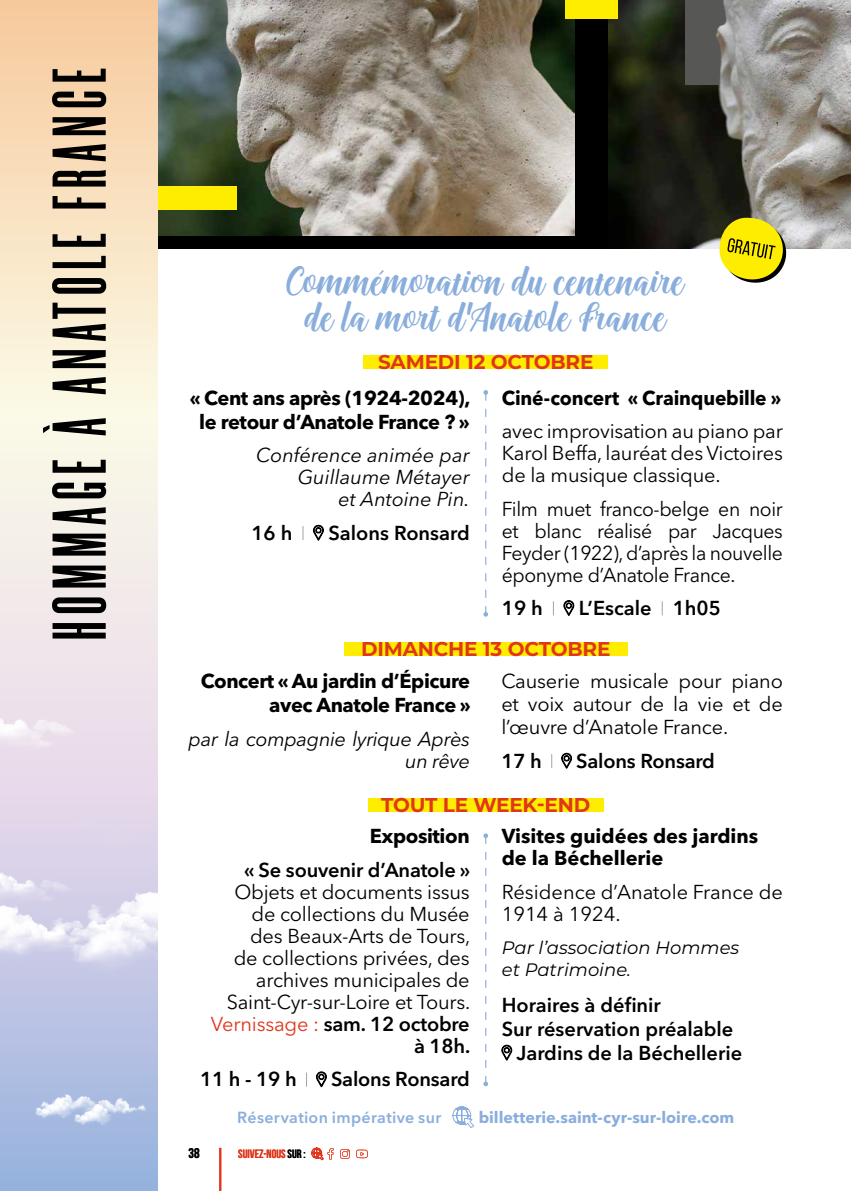
<style>
.page{position:relative;width:851px;height:1191px;background:#fff}
.page>*{position:absolute;margin:0;border:0;box-sizing:border-box;transform-origin:0 0}
.t1{font:700 76px "Morganite";letter-spacing:.1em;color:#000}
.t2{font:36px/36px "Onadio";color:#8aaedc;text-align:center}
.t3{font:20px/22px "Avenir Next LT Pro";letter-spacing:-.01em;color:#000;text-align:justify}
.t4{font:600 20px "Avenir Next LT Pro";color:#000}
.t5{font:700 20px/24px "Avenir Next LT Pro";letter-spacing:-.02em;color:#000;text-align:right}
.t6{font:italic 20px/22px "Avenir Next LT Pro";color:#000;text-align:right}
.t7{font:700 20px "Montserrat";letter-spacing:-.01em;color:#e0361b}
.t8{font:700 20px/22px "Avenir Next LT Pro";color:#000}
.t9{font:italic 20px/22px "Avenir Next LT Pro";letter-spacing:-.02em;color:#000;text-align:right}
.t10{font:700 20px "Avenir Next LT Pro";letter-spacing:-.02em;color:#000;scale:.96 1}
.t11{font:italic 18px/22px "Montserrat";color:#000}
.t12{font:700 16px "Avenir Next LT Pro";color:#8aaedc}
.t13{font:600 16px "Avenir Next LT Pro";letter-spacing:.02em;color:#8aaedc}
.t14{font:700 14px "Bebas Neue";color:#000}
.t15{font:700 12px "Bebas Neue";color:#e0361b}
.s1{color:#e0361b}
.s2{font-weight:600}
.s3{color:#000}
</style>
<div class="page">
<div style="left:137px;top:0;width:713px;height:249px;background:#000"></div>
<img style="left:608px;top:0;width:242px;height:249px">
<img style="left:157px;top:0;width:417px;height:235px">
<svg style="left:685px;top:0;width:165px;height:84px;background:#8b8986"></svg>
<div style="left:565px;top:0;width:53px;height:19px;background:#ffed00"></div>
<div style="left:153px;top:186px;width:83px;height:23px;background:#ffed00"></div>
<svg style="left:0;top:0;width:157px;height:641px;background:#f7e6cf"></svg>
<img style="left:0;top:641px;width:157px;height:550px">
<div style="left:344px;top:642px;width:283px;height:14px;background:#ffed00"></div>
<svg style="left:551px;top:754px;width:1px;height:14px"></svg>
<svg style="left:561px;top:753px;width:10px;height:15px"></svg>
<div style="left:363px;top:355px;width:245px;height:14px;background:#ffed00"></div>
<svg style="left:302px;top:526px;width:1px;height:14px"></svg>
<svg style="left:313px;top:525px;width:10px;height:15px"></svg>
<svg style="left:483px;top:390px;width:5px;height:226px"></svg>
<svg style="left:553px;top:601px;width:1px;height:14px"></svg>
<svg style="left:563px;top:600px;width:10px;height:15px"></svg>
<svg style="left:661px;top:601px;width:1px;height:14px"></svg>
<div style="left:368px;top:798px;width:235px;height:14px;background:#ffed00"></div>
<svg style="left:483px;top:833px;width:5px;height:253px"></svg>
<svg style="left:306px;top:1072px;width:1px;height:14px"></svg>
<svg style="left:316px;top:1071px;width:10px;height:15px"></svg>
<svg style="left:501px;top:1045px;width:10px;height:15px"></svg>
<svg style="left:452px;top:1106px;width:22px;height:21px"></svg>
<svg style="left:718px;top:217px;width:70px;height:66px;background:#d0c532"></svg>
<hr style="left:219px;top:1147px;width:2px;height:44px;background:#e0361b">
<svg style="left:311px;top:1147px;width:22px;height:12px"></svg>
<svg style="left:340px;top:1149px;width:10px;height:9px"></svg>
<svg style="left:356px;top:1149px;width:12px;height:9px"></svg>
<h1 class="t1" style="left:40px;top:640px;width:573px;rotate:-90deg">HOMMAGE À ANATOLE FRANCE</h1>
<h2 class="t2" style="left:287px;top:263px;width:399px">Commémoration du centenaire de la mort d'Anatole France</h2>
<p class="t7" style="left:378px;top:348px;width:217px">SAMEDI 12 OCTOBRE</p>
<p class="t10" style="left:501px;top:385px;width:292px">Ciné-concert « Crainquebille »</p>
<p class="t3" style="left:501px;top:420px;width:282px">avec improvisation au piano par Karol Beffa, lauréat des Victoires de la musique classique.</p>
<p class="t3" style="left:501px;top:497px;width:282px">Film muet franco-belge en noir et blanc réalisé par Jacques Feyder (1922), d’après la nouvelle éponyme d’Anatole France.</p>
<p class="t4" style="left:501px;top:596px;width:43px">19 h</p>
<p class="t4" style="left:578px;top:596px;width:144px">L’Escale 1h05</p>
<p class="t5" style="left:190px;top:386px;width:282px;text-align:center">« Cent ans après (1924-2024), le retour d’Anatole France ? »</p>
<p class="t6" style="left:256px;top:444px;width:215px">Conférence animée par<br>Guillaume Métayer<br>et Antoine Pin.</p>
<p class="t4" style="left:251px;top:520px;width:43px">16 h</p>
<p class="t4" style="left:328px;top:520px;width:143px">Salons Ronsard</p>
<p class="t7" style="left:361px;top:634px;width:251px">DIMANCHE 13 OCTOBRE</p>
<p class="t5" style="left:201px;top:669px;width:271px">Concert « Au jardin d’Épicure avec Anatole France »</p>
<p class="t9" style="left:189px;top:727px;width:283px">par la compagnie lyrique Après un rêve</p>
<p class="t3" style="left:501px;top:670px;width:283px;line-height:22.6px">Causerie musicale pour piano et voix autour de la vie et de l’œuvre d’Anatole France.</p>
<p class="t4" style="left:501px;top:748px;width:42px">17 h</p>
<p class="t4" style="left:576px;top:748px;width:140px">Salons Ronsard</p>
<p class="t7" style="left:381px;top:790px;width:210px">TOUT LE WEEK-END</p>
<p class="t5" style="left:370px;top:824px;width:101px">Exposition</p>
<p class="t4" style="left:244px;top:857px;width:227px">« Se souvenir d’Anatole »</p>
<p class="t3" style="left:211px;top:880px;width:261px;text-align:right">Objets et documents issus de collections du Musée<br>des Beaux-Arts de Tours,<br>de collections privées, des archives municipales de<br>Saint-Cyr-sur-Loire et Tours.<br><span class="s1">Vernissage :</span> <span class="s2">sam. 12 octobre à 18h.</span></p>
<p class="t4" style="left:200px;top:1067px;width:98px">11 h - 19 h</p>
<p class="t4" style="left:331px;top:1067px;width:140px">Salons Ronsard</p>
<p class="t8" style="left:501px;top:825px;width:258px">Visites guidées des jardins de la Béchellerie</p>
<p class="t3" style="left:501px;top:880px;width:282px">Résidence d’Anatole France de<br>1914 à 1924.</p>
<p class="t11" style="left:501px;top:936px;width:239px">Par l’association Hommes et Patrimoine.</p>
<p class="t4" style="left:501px;top:992px;width:160px">Horaires à définir</p>
<p class="t4" style="left:501px;top:1016px;width:233px">Sur réservation préalable</p>
<p class="t4" style="left:516px;top:1040px;width:227px">Jardins de la Béchellerie</p>
<p class="t13" style="left:237px;top:1107px;width:205px">Réservation impérative sur</p>
<p class="t12" style="left:478px;top:1107px;width:257px">billetterie.saint-cyr-sur-loire.com</p>
<p class="t14" style="left:189px;top:1145px;width:13px">38</p>
<p class="t15" style="left:238px;top:1147px;width:69px">SUIVEZ-NOUS <span class="s3">SUR :</span></p>
</div>
